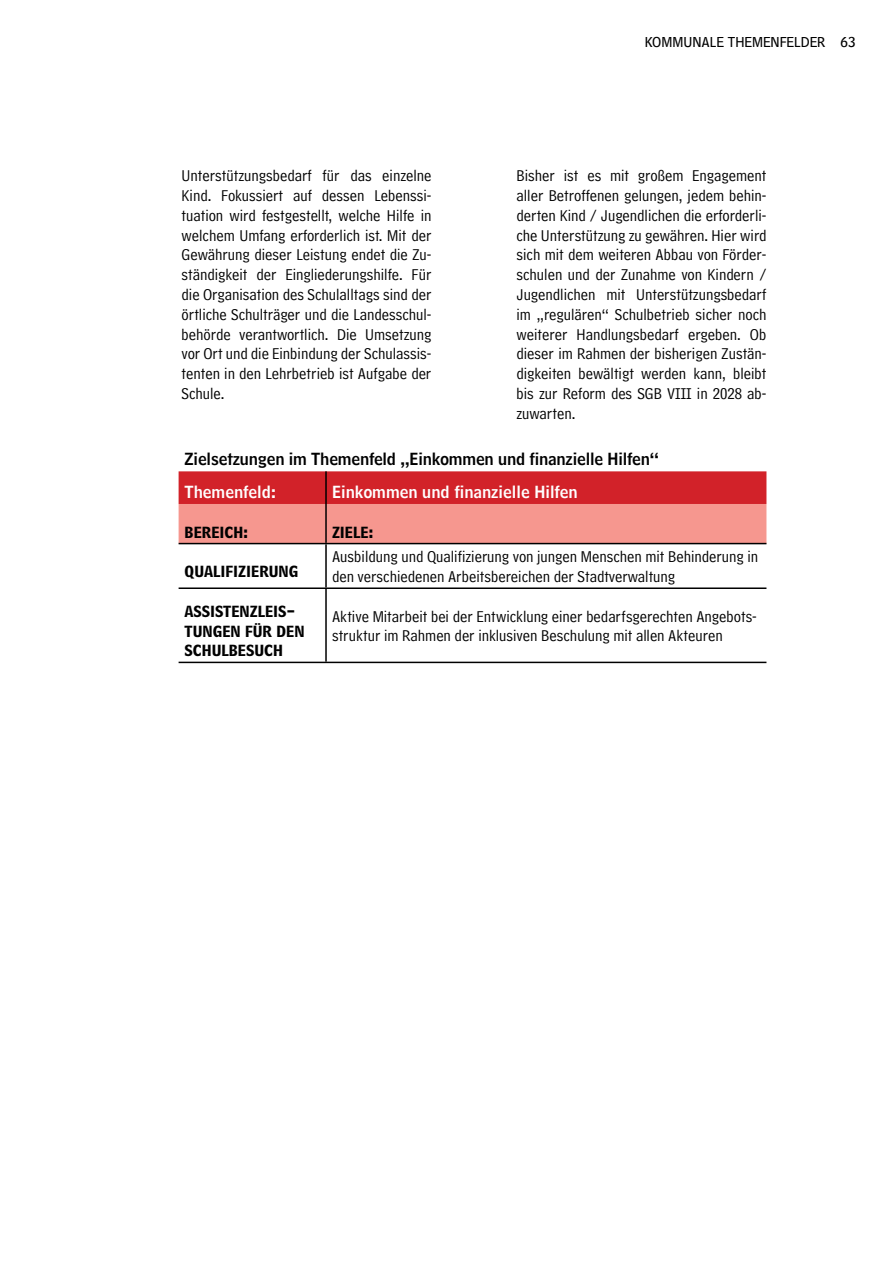
<style>
.page{position:relative;width:893px;height:1263px;background:#fff}
.page>*{position:absolute;margin:0;border:0;box-sizing:border-box;transform-origin:0 0}
.Lauftext{font:16.5px/19.8px "Hannover Millennial Comment";color:#000;text-align:justify}
.t1{font:16.5px "Hannover Millennial Headline";letter-spacing:-.01em;color:#000}
.t2{font:16.5px "Hannover Millennial Headline";color:#fff}
.t3{font:15px "Hannover Millennial Text";color:#000}
.t4{font:13.5px/19.8px "Hannover Millennial Big Caps";color:#000}
</style>
<div class="page">
<svg style="left:179px;top:471px;width:587px;height:72px;background:#e56261"></svg>
<hr style="left:325px;top:471px;width:2px;height:33px;background:#000">
<hr style="left:325px;top:504px;width:2px;height:39px;background:#000">
<hr style="left:179px;top:543px;width:147px;height:1px;background:#000">
<hr style="left:326px;top:543px;width:440px;height:1px;background:#000">
<hr style="left:325px;top:544px;width:2px;height:43px;background:#000">
<hr style="left:179px;top:587px;width:147px;height:2px;background:#000">
<hr style="left:326px;top:587px;width:440px;height:2px;background:#000">
<hr style="left:325px;top:589px;width:2px;height:73px;background:#000">
<hr style="left:179px;top:662px;width:147px;height:1px;background:#000">
<hr style="left:326px;top:662px;width:440px;height:1px;background:#000">
<p class="t3" style="left:645px;top:34px;width:182px">KOMMUNALE THEMENFELDER</p>
<p class="t3" style="left:840px;top:34px;width:16px">63</p>
<p class="Lauftext" style="left:182px;top:166px;width:251px">Unterstützungsbedarf für das einzelne Kind. Fokussiert auf dessen Lebenssi&shy;tuation wird festgestellt, welche Hilfe in welchem Umfang erforderlich ist. Mit der Gewährung dieser Leistung endet die Zu&shy;ständigkeit der Eingliederungshilfe. Für die Organisation des Schulalltags sind der örtliche Schulträger und die Landesschul&shy;behörde verantwortlich. Die Umsetzung vor Ort und die Einbindung der Schulassis&shy;tenten in den Lehrbetrieb ist Aufgabe der Schule.</p>
<p class="Lauftext" style="left:517px;top:166px;width:251px">Bisher ist es mit großem Engagement aller Betroffenen gelungen, jedem behin&shy;derten Kind / Jugendlichen die erforderli&shy;che Unterstützung zu gewähren. Hier wird sich mit dem weiteren Abbau von Förder&shy;schulen und der Zunahme von Kindern / Jugendlichen mit Unterstützungsbedarf im „regulären“ Schulbetrieb sicher noch weiterer Handlungsbedarf ergeben. Ob dieser im Rahmen der bisherigen Zustän&shy;digkeiten bewältigt werden kann, bleibt bis zur Reform des SGB VIII in 2028 ab&shy;zuwarten.</p>
<p class="t1" style="left:185px;top:450px;width:476px">Zielsetzungen im Themenfeld „Einkommen und finanzielle Hilfen“</p>
<p class="t2" style="left:185px;top:482px;width:93px">Themenfeld:</p>
<p class="t2" style="left:332px;top:482px;width:247px">Einkommen und finanzielle Hilfen</p>
<p class="t4" style="left:185px;top:522px;width:65px">BEREICH:</p>
<p class="t4" style="left:332px;top:522px;width:43px">ZIELE:</p>
<p class="t4" style="left:185px;top:561px;width:115px">QUALIFIZIERUNG</p>
<p class="Lauftext" style="left:332px;top:547px;width:428px">Ausbildung und Qualifizierung von jungen Menschen mit Behinderung in den verschiedenen Arbeitsbereichen der Stadtverwaltung</p>
<p class="t4" style="left:185px;top:601px;width:122px">ASSISTENZLEIS-<br>TUNGEN FÜR DEN<br>SCHULBESUCH</p>
<p class="Lauftext" style="left:332px;top:607px;width:426px">Aktive Mitarbeit bei der Entwicklung einer bedarfsgerechten Angebots&shy;struktur im Rahmen der inklusiven Beschulung mit allen Akteuren</p>
</div>
